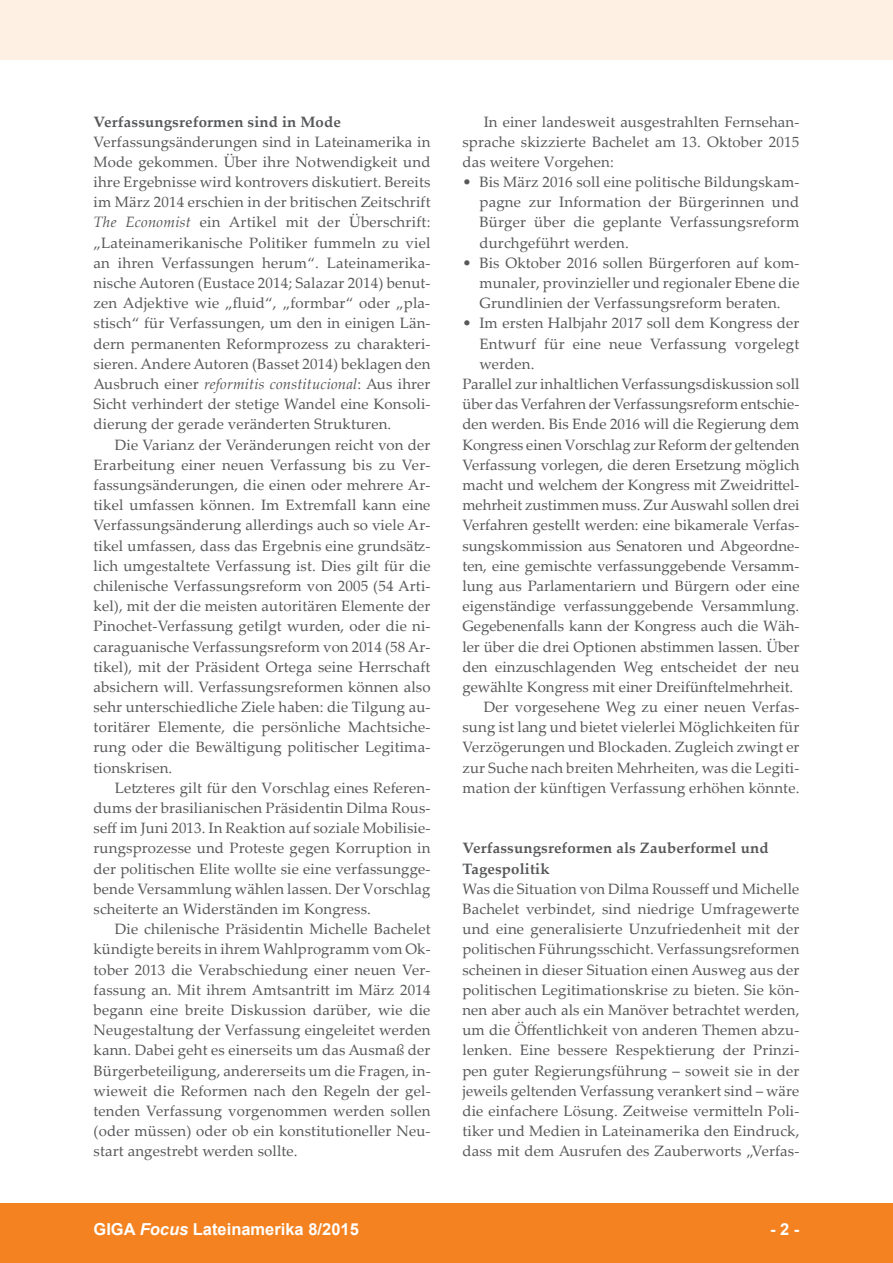
<style>
.page{position:relative;width:893px;height:1263px;background:#fff}
.page>*{position:absolute;margin:0;border:0;box-sizing:border-box;transform-origin:0 0}
.t1{font:700 16.5px "Arial";color:#fff}
.t2{font:15px/20.2px "Palatino Linotype";letter-spacing:.005em;color:#57585a;text-align:justify}
.t3{font:700 15px/20.2px "Palatino Linotype";letter-spacing:.01em;color:#57585a}
.s1{font-style:italic}
</style>
<div class="page">
<div style="left:0;top:1203px;width:893px;height:60px;background:#f58220"></div>
<div style="left:0;top:0;width:893px;height:60px;background:#fef0e2"></div>
<p class="t3" style="left:94px;top:111px;width:249px">Verfassungsreformen sind in Mode</p>
<p class="t2" style="left:94px;top:131px;width:339px">Verfassungsänderungen sind in Lateinamerika in Mode gekommen. Über ihre Notwendigkeit und ihre Ergebnisse wird kontrovers diskutiert. Bereits im März 2014 erschien in der britischen Zeitschrift <span class="s1">The Economist</span> ein Artikel mit der Überschrift: „Lateinamerikanische Politiker fummeln zu viel an ihren Verfassungen herum“. Lateinamerika&shy;nische Autoren (Eustace 2014; Salazar 2014) benut&shy;zen Adjektive wie „fluid“, „formbar“ oder „pla&shy;stisch“ für Verfassungen, um den in einigen Län&shy;dern permanenten Reformprozess zu charakteri&shy;sieren. Andere Autoren (Basset 2014) beklagen den Ausbruch einer <span class="s1">reformitis constitucional</span>: Aus ihrer Sicht verhindert der stetige Wandel eine Konsoli&shy;dierung der gerade veränderten Strukturen.</p>
<p class="t2" style="left:94px;top:434px;width:339px;text-indent:21px">Die Varianz der Veränderungen reicht von der Erarbeitung einer neuen Verfassung bis zu Ver&shy;fassungsänderungen, die einen oder mehrere Ar&shy;tikel umfassen können. Im Extremfall kann eine Verfassungsänderung allerdings auch so viele Ar&shy;tikel umfassen, dass das Ergebnis eine grundsätz&shy;lich umgestaltete Verfassung ist. Dies gilt für die chilenische Verfassungsreform von 2005 (54 Arti&shy;kel), mit der die meisten autoritären Elemente der Pinochet-Verfassung getilgt wurden, oder die ni&shy;caraguanische Verfassungsreform von 2014 (58 Ar&shy;tikel), mit der Präsident Ortega seine Herrschaft absichern will. Verfassungsreformen können also sehr unterschiedliche Ziele haben: die Tilgung au&shy;toritärer Elemente, die persönliche Machtsiche&shy;rung oder die Bewältigung politischer Legitima&shy;tionskrisen.</p>
<p class="t2" style="left:94px;top:777px;width:338px;text-indent:21px">Letzteres gilt für den Vorschlag eines Referen&shy;dums der brasilianischen Präsidentin Dilma Rous&shy;seff im Juni 2013. In Reaktion auf soziale Mobilisie&shy;rungsprozesse und Proteste gegen Korruption in der politischen Elite wollte sie eine verfassungge&shy;bende Versammlung wählen lassen. Der Vorschlag scheiterte an Widerständen im Kongress.</p>
<p class="t2" style="left:94px;top:918px;width:339px;text-indent:21px">Die chilenische Präsidentin Michelle Bachelet kündigte bereits in ihrem Wahlprogramm vom Ok&shy;tober 2013 die Verabschiedung einer neuen Ver&shy;fassung an. Mit ihrem Amtsantritt im März 2014 begann eine breite Diskussion darüber, wie die Neugestaltung der Verfassung eingeleitet werden kann. Dabei geht es einerseits um das Ausmaß der Bürgerbeteiligung, andererseits um die Fragen, in&shy;wieweit die Reformen nach den Regeln der gel&shy;tenden Verfassung vorgenommen werden sollen (oder müssen) oder ob ein konstitutioneller Neu&shy;start angestrebt werden sollte.</p>
<p class="t2" style="left:462px;top:111px;width:338px;text-indent:21px">In einer landesweit ausgestrahlten Fernsehan&shy;sprache skizzierte Bachelet am 13. Oktober 2015 das weitere Vorgehen:</p>
<p class="t2" style="left:479px;top:171px;width:322px;text-indent:-17px">• Bis März 2016 soll eine politische Bildungskam&shy;pagne zur Information der Bürgerinnen und Bürger über die geplante Verfassungsreform durchgeführt werden.</p>
<p class="t2" style="left:479px;top:252px;width:322px;text-indent:-17px">• Bis Oktober 2016 sollen Bürgerforen auf kom&shy;munaler, provinzieller und regionaler Ebene die Grundlinien der Verfassungsreform beraten.</p>
<p class="t2" style="left:462px;top:313px;width:339px">• Im ersten Halbjahr 2017 soll dem Kongress der</p>
<p class="t2" style="left:479px;top:333px;width:321px">Entwurf für eine neue Verfassung vorgelegt</p>
<p class="t2" style="left:479px;top:353px;width:57px">werden.</p>
<p class="t2" style="left:462px;top:373px;width:339px">Parallel zur inhaltlichen Verfassungsdiskussion soll</p>
<p class="t2" style="left:462px;top:393px;width:338px">über das Verfahren der Verfassungsreform entschie-</p>
<p class="t2" style="left:462px;top:414px;width:338px">den werden. Bis Ende 2016 will die Regierung dem</p>
<p class="t2" style="left:462px;top:434px;width:339px">Kongress einen Vorschlag zur Reform der geltenden</p>
<p class="t2" style="left:462px;top:454px;width:338px">Verfassung vorlegen, die deren Ersetzung möglich</p>
<p class="t2" style="left:462px;top:474px;width:338px">macht und welchem der Kongress mit Zweidrittel-</p>
<p class="t2" style="left:462px;top:494px;width:339px">mehrheit zustimmen muss. Zur Auswahl sollen drei</p>
<p class="t2" style="left:462px;top:514px;width:338px">Verfahren gestellt werden: eine bikamerale Verfas-</p>
<p class="t2" style="left:462px;top:535px;width:338px">sungskommission aus Senatoren und Abgeordne-</p>
<p class="t2" style="left:462px;top:555px;width:338px">ten, eine gemischte verfassunggebende Versamm-</p>
<p class="t2" style="left:462px;top:575px;width:339px">lung aus Parlamentariern und Bürgern oder eine</p>
<p class="t2" style="left:462px;top:595px;width:338px">eigenständige verfassunggebende Versammlung.</p>
<p class="t2" style="left:462px;top:615px;width:338px">Gegebenenfalls kann der Kongress auch die Wäh-</p>
<p class="t2" style="left:462px;top:636px;width:338px">ler über die drei Optionen abstimmen lassen. Über</p>
<p class="t2" style="left:462px;top:656px;width:339px">den einzuschlagenden Weg entscheidet der neu</p>
<p class="t2" style="left:462px;top:676px;width:332px">gewählte Kongress mit einer Dreifünftelmehrheit.</p>
<p class="t2" style="left:484px;top:696px;width:317px">Der vorgesehene Weg zu einer neuen Verfas-</p>
<p class="t2" style="left:462px;top:716px;width:338px">sung ist lang und bietet vielerlei Möglichkeiten für</p>
<p class="t2" style="left:462px;top:737px;width:338px">Verzögerungen und Blockaden. Zugleich zwingt er</p>
<p class="t2" style="left:462px;top:757px;width:338px">zur Suche nach breiten Mehrheiten, was die Legiti-</p>
<p class="t2" style="left:462px;top:777px;width:338px">mation der künftigen Verfassung erhöhen könnte.</p>
<p class="t3" style="left:462px;top:838px;width:308px">Verfassungsreformen als Zauberformel und<br>Tagespolitik</p>
<p class="t2" style="left:462px;top:878px;width:339px">Was die Situation von Dilma Rousseff und Michelle Bachelet verbindet, sind niedrige Umfragewerte und eine generalisierte Unzufriedenheit mit der politischen Führungsschicht. Verfassungsreformen scheinen in dieser Situation einen Ausweg aus der politischen Legitimationskrise zu bieten. Sie kön&shy;nen aber auch als ein Manöver betrachtet werden, um die Öffentlichkeit von anderen Themen abzu&shy;lenken. Eine bessere Respektierung der Prinzi&shy;pen guter Regierungsführung – soweit sie in der jeweils geltenden Verfassung verankert sind – wäre die einfachere Lösung. Zeitweise vermitteln Poli&shy;tiker und Medien in Lateinamerika den Eindruck, dass mit dem Ausrufen des Zauberworts „Verfas-</p>
<p class="t1" style="left:94px;top:1218px;width:267px">GIGA <span class="s1">Focus</span> Lateinamerika 8/2015</p>
<p class="t1" style="left:770px;top:1218px;width:31px">- 2 -</p>
</div>
